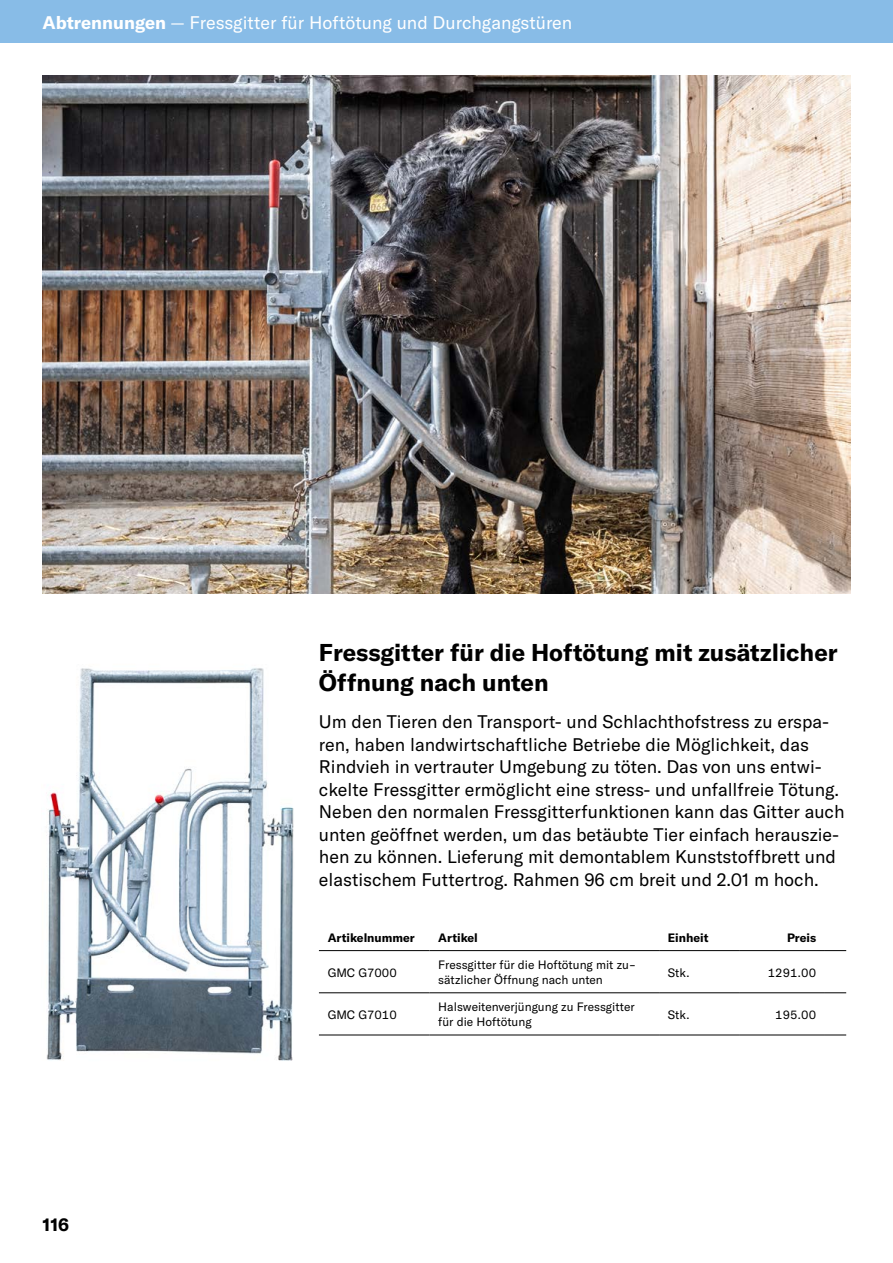
<style>
.page{position:relative;width:893px;height:1263px;background:#fff}
.page>*{position:absolute;margin:0;border:0;box-sizing:border-box;transform-origin:0 0}
.t1{font:700 24px/30px "GT America";color:#000}
.t2{font:18px/22.5px "GT America";color:#000}
.t3{font:18px "GT America";color:#fff}
.t4{font:700 18px "GT America";color:#000}
.t5{font:12px/15px "GT America";color:#000}
.t6{font:700 12px "GT America";color:#000}
.s1{font-weight:700}
</style>
<div class="page">
<hr style="left:319px;top:992px;width:110px;height:1px;background:#000">
<hr style="left:429px;top:992px;width:230px;height:1px;background:#000">
<hr style="left:659px;top:992px;width:81px;height:1px;background:#000">
<hr style="left:740px;top:992px;width:85px;height:1px;background:#000">
<svg style="left:825px;top:992px;width:21px;height:1px"></svg>
<svg style="left:825px;top:1034px;width:21px;height:1px"></svg>
<svg style="left:825px;top:950px;width:21px;height:1px"></svg>
<hr style="left:319px;top:950px;width:110px;height:1px;background:#000">
<hr style="left:429px;top:950px;width:230px;height:1px;background:#000">
<hr style="left:659px;top:950px;width:81px;height:1px;background:#000">
<hr style="left:740px;top:950px;width:85px;height:1px;background:#000">
<hr style="left:319px;top:1034px;width:110px;height:1px;background:#000">
<hr style="left:429px;top:1034px;width:230px;height:1px;background:#000">
<hr style="left:659px;top:1034px;width:81px;height:1px;background:#000">
<hr style="left:740px;top:1034px;width:85px;height:1px;background:#000">
<img style="left:43px;top:76px;width:807px;height:517px">
<img style="left:46px;top:668px;width:248px;height:393px">
<div style="left:0;top:0;width:893px;height:43px;background:#88bce7"></div>
<p class="t3" style="left:43px;top:12px;width:531px"><span class="s1">Abtrennungen</span> — Fressgitter für Hoftötung und Durchgangstüren</p>
<h1 class="t1" style="left:319px;top:637px;width:520px">Fressgitter für die Hoftötung mit zusätzlicher<br>Öffnung nach unten</h1>
<p class="t2" style="left:319px;top:711px;width:527px">Um den Tieren den Transport- und Schlachthofstress zu erspa&shy;ren, haben landwirtschaftliche Betriebe die Möglichkeit, das Rindvieh in vertrauter Umgebung zu töten. Das von uns entwi&shy;ckelte Fressgitter ermöglicht eine stress- und unfallfreie Tötung.<br>Neben den normalen Fressgitterfunktionen kann das Gitter auch unten geöffnet werden, um das betäubte Tier einfach herauszie&shy;hen zu können. Lieferung mit demontablem Kunststoffbrett und elastischem Futtertrog. Rahmen 96 cm breit und 2.01 m hoch.</p>
<p class="t4" style="left:43px;top:1213px;width:28px">116</p>
<p class="t6" style="left:328px;top:930px;width:89px">Artikelnummer</p>
<p class="t6" style="left:438px;top:930px;width:41px">Artikel</p>
<p class="t6" style="left:668px;top:930px;width:42px">Einheit</p>
<p class="t6" style="left:787px;top:930px;width:31px">Preis</p>
<p class="t5" style="left:328px;top:965px;width:71px">GMC G7000</p>
<p class="t5" style="left:438px;top:957px;width:200px">Fressgitter für die Hoftötung mit zu&shy;sätzlicher Öffnung nach unten</p>
<p class="t5" style="left:668px;top:965px;width:23px">Stk.</p>
<p class="t5" style="left:768px;top:965px;width:50px">1291.00</p>
<p class="t5" style="left:328px;top:1007px;width:71px">GMC G7010</p>
<p class="t5" style="left:438px;top:999px;width:198px">Halsweitenverjüngung zu Fressgitter für die Hoftötung</p>
<p class="t5" style="left:668px;top:1007px;width:23px">Stk.</p>
<p class="t5" style="left:775px;top:1007px;width:42px">195.00</p>
</div>
